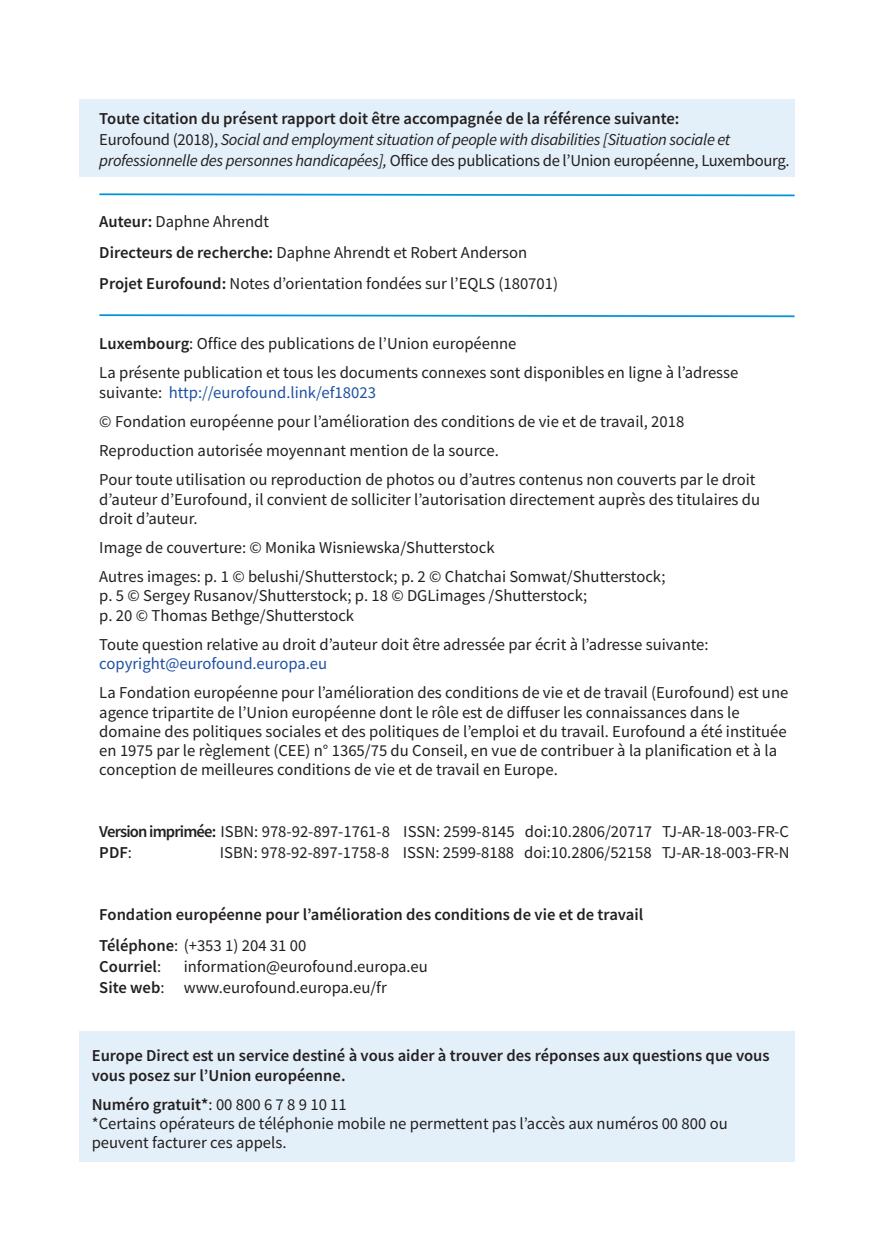
<style>
.page{position:relative;width:874px;height:1241px;background:#fff}
.page>*{position:absolute;margin:0;border:0;box-sizing:border-box;transform-origin:0 0}
.t1{font:16.62px/19.2px "Source Sans Pro";color:#231f20}
.t2{font:italic 16.62px/21px "Source Sans Pro";letter-spacing:-.02em;color:#231f20}
.t3{font:600 16.62px/31px "Source Sans Pro";color:#231f20}
.t4{font:16.62px "Source Sans Pro";color:#1e51a3}
.s1{font-weight:600;font-style:normal}
.s2{font-style:normal}
.s3{font-weight:600}
.s4{color:#1e51a3}
.s5{font-weight:400}
</style>
<div class="page">
<div style="left:79px;top:99px;width:715px;height:78px;background:#e4f0f9"></div>
<div style="left:79px;top:1031px;width:715px;height:130px;background:#e4f0f9"></div>
<svg style="left:99px;top:193px;width:696px;height:4px"></svg>
<svg style="left:99px;top:314px;width:696px;height:4px"></svg>
<p class="t2" style="left:99px;top:108px;width:691px"><span class="s1">Toute citation du présent rapport doit être accompagnée de la référence suivante:<br></span><span class="s2">Eurofound (2018),</span> Social and employment situation of people with disabilities [Situation sociale et professionnelle des personnes handicapées], <span class="s2">Office des publications de l’Union européenne, Luxembourg.</span></p>
<p class="t1" style="left:99px;top:206px;width:460px;line-height:31px"><span class="s3">Auteur:</span> Daphne Ahrendt<br><span class="s3">Directeurs de recherche:</span> Daphne Ahrendt et Robert Anderson<br><span class="s3">Projet Eurofound:</span> Notes d’orientation fondées sur l’EQLS (180701)</p>
<p class="t1" style="left:99px;top:329px;width:640px;line-height:29.2px"><span class="s3">Luxembourg</span>: Office des publications de l’Union européenne<br>La présente publication et tous les documents connexes sont disponibles en ligne à l’adresse</p>
<p class="t1" style="left:99px;top:377px;width:657px;line-height:29.2px">suivante: <span class="s4">http://eurofound.link/ef18023<br></span>© Fondation européenne pour l’amélioration des conditions de vie et de travail, 2018<br>Reproduction autorisée moyennant mention de la source.<br>Pour toute utilisation ou reproduction de photos ou d’autres contenus non couverts par le droit</p>
<p class="t1" style="left:99px;top:489px;width:662px">d’auteur d’Eurofound, il convient de solliciter l’autorisation directement auprès des titulaires du droit d’auteur.</p>
<p class="t1" style="left:99px;top:532px;width:567px;line-height:29.2px">Image de couverture: © Monika Wisniewska/Shutterstock<br>Autres images: p. 1 © belushi/Shutterstock; p. 2 © Chatchai Somwat/Shutterstock;</p>
<p class="t1" style="left:99px;top:586px;width:489px">p. 5 © Sergey Rusanov/Shutterstock; p. 18 © DGLimages /Shutterstock; p. 20 © Thomas Bethge/Shutterstock</p>
<p class="t1" style="left:99px;top:634px;width:610px">Toute question relative au droit d’auteur doit être adressée par écrit à l’adresse suivante:</p>
<p class="t4" style="left:99px;top:653px;width:229px">copyright@eurofound.europa.eu</p>
<p class="t1" style="left:99px;top:683px;width:690px">La Fondation européenne pour l’amélioration des conditions de vie et de travail (Eurofound) est une agence tripartite de l’Union européenne dont le rôle est de diffuser les connaissances dans le domaine des politiques sociales et des politiques de l’emploi et du travail. Eurofound a été instituée en 1975 par le règlement (CEE) n° 1365/75 du Conseil, en vue de contribuer à la planification et à la conception de meilleures conditions de vie et de travail en Europe.</p>
<p class="t1" style="left:99px;top:821px;width:690px;line-height:21px"><span class="s3">Version imprimée:</span> ISBN: 978-92-897-1761-8 ISSN: 2599-8145 doi:10.2806/20717 TJ-AR-18-003-FR-C<br><span class="s3">PDF</span>:</p>
<p class="t1" style="left:220px;top:842px;width:571px">ISBN: 978-92-897-1758-8 ISSN: 2599-8188 doi:10.2806/52158 TJ-AR-18-003-FR-N</p>
<p class="t3" style="left:99px;top:898px;width:545px">Fondation européenne pour l’amélioration des conditions de vie et de travail<br>Téléphone<span class="s5">: (+353 1) 204 31 00</span></p>
<p class="t3" style="left:99px;top:950px;width:63px">Courriel<span class="s5">:</span></p>
<p class="t1" style="left:99px;top:955px;width:330px;line-height:21px;text-indent:84px">information@eurofound.europa.eu<br><span class="s3">Site web</span>: www.eurofound.europa.eu/fr</p>
<p class="t3" style="left:92px;top:1045px;width:679px;line-height:19.2px">Europe Direct est un service destiné à vous aider à trouver des réponses aux questions que vous vous posez sur l’Union européenne.</p>
<p class="t1" style="left:92px;top:1094px;width:637px"><span class="s3">Numéro gratuit*</span>: 00 800 6 7 8 9 10 11<br>*Certains opérateurs de téléphonie mobile ne permettent pas l’accès aux numéros 00 800 ou peuvent facturer ces appels.</p>
</div>
